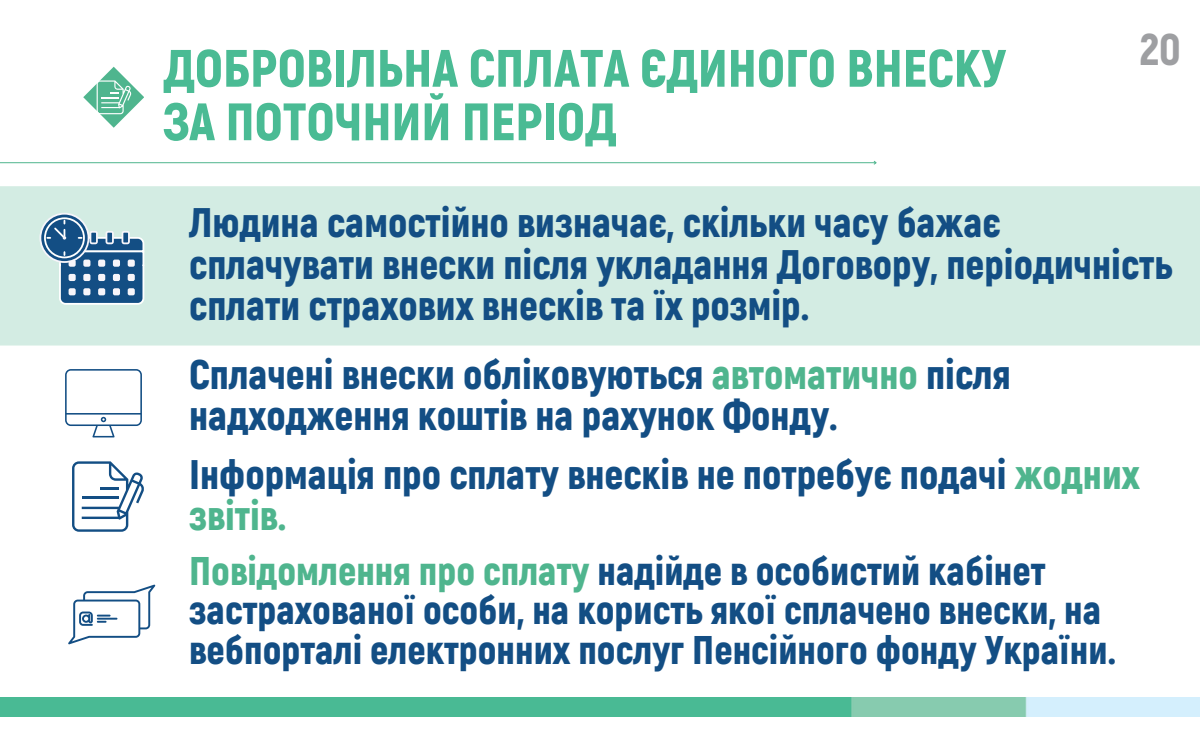
<style>
.page{position:relative;width:1200px;height:746px;background:#fff}
.page>*{position:absolute;margin:0;border:0;box-sizing:border-box;transform-origin:0 0}
.t1{font:900 52.5px/53.5px "Akrobat";color:#4abb94}
.t2{font:900 44.38px "Akrobat";color:#9e9fa2}
.t3{font:900 41.25px/41.2px "Akrobat";color:#134e84}
.t4{font:900 40px/39.4px "Akrobat";color:#134e84}
.s1{color:#4fb58e}
</style>
<div class="page">
<img style="left:0;top:697px;width:1200px;height:18px">
<div style="left:0;top:186px;width:1200px;height:159px;background:#d3ece3"></div>
<hr style="left:0;top:162px;width:876px;height:1px;background:#4fb58e">
<svg style="left:873px;top:160px;width:4px;height:5px"></svg>
<svg style="left:39px;top:213px;width:105px;height:91px;background:#7197b3"></svg>
<svg style="left:83px;top:67px;width:61px;height:61px"></svg>
<svg style="left:65px;top:369px;width:77px;height:68px"></svg>
<svg style="left:72px;top:461px;width:72px;height:70px"></svg>
<hr style="left:100px;top:486px;width:19px;height:3px;background:#134e84">
<hr style="left:82px;top:496px;width:37px;height:3px;background:#134e84">
<svg style="left:68px;top:584px;width:87px;height:60px"></svg>
<p class="t1" style="left:163px;top:39px;width:844px">ДОБРОВІЛЬНА СПЛАТА ЄДИНОГО ВНЕСКУ<br>ЗА ПОТОЧНИЙ ПЕРІОД</p>
<p class="t2" style="left:1140px;top:21px;width:43px">20</p>
<p class="t3" style="left:189px;top:200px;width:985px">Людина самостійно визначає, скільки часу бажає сплачувати внески після укладання Договору, періодичність сплати страхових внесків та їх розмір.</p>
<p class="t3" style="left:189px;top:352px;width:823px">Сплачені внески обліковуються <span class="s1">автоматично</span> після надходження коштів на рахунок Фонду.</p>
<p class="t3" style="left:189px;top:451px;width:952px">Інформація про сплату внесків не потребує подачі <span class="s1">жодних звітів.</span></p>
<p class="t4" style="left:189px;top:549px;width:928px"><span class="s1">Повідомлення про сплату</span> надійде в особистий кабінет застрахованої особи, на користь якої сплачено внески, на вебпорталі електронних послуг Пенсійного фонду України.</p>
</div>
